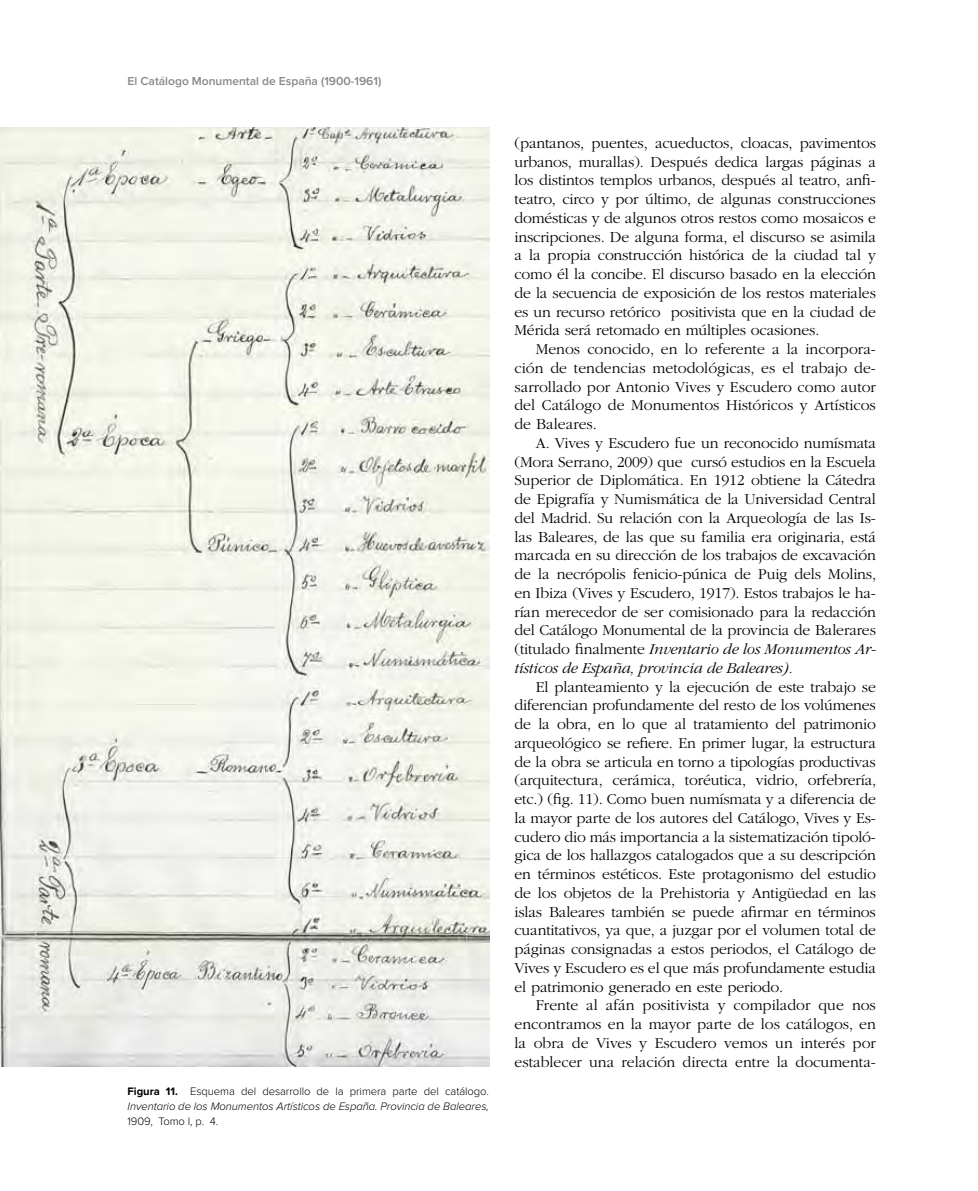
<style>
.page{position:relative;width:978px;height:1191px;background:#fff}
.page>*{position:absolute;margin:0;border:0;box-sizing:border-box;transform-origin:0 0}
.t1{font:300 15.75px/18.8px "ITC Garamond Std";letter-spacing:-.01em;color:#000;text-align:justify}
.t2{font:600 12px "Proxima Nova";color:#87888a}
.t3{font:italic 300 11.25px/15px "Proxima Nova";letter-spacing:-.005em;color:#000}
.t4{font:300 11.25px "Proxima Nova";letter-spacing:-.005em;color:#000}
.s1{font-weight:700;font-style:normal}
.s2{font-style:normal}
.s3{font-style:italic}
</style>
<div class="page">
<img style="left:0;top:128px;width:489px;height:938px">
<p class="t2" style="left:128px;top:76px;width:255px">El Catálogo Monumental de España (1900-1961)</p>
<p class="t3" style="left:128px;top:1083px;width:363px"><span class="s1">Figura 11.</span> <span class="s2">Esquema del desarrollo de la primera parte del catálogo.<br></span>Inventario de los Monumentos Artísticos de España. Provincia de Baleares,</p>
<p class="t4" style="left:128px;top:1115px;width:92px">1909, Tomo I, p. 4.</p>
<p class="t1" style="left:514px;top:134px;width:363px">(pantanos, puentes, acueductos, cloacas, pavimentos urbanos, murallas). Después dedica largas páginas a los distintos templos urbanos, después al teatro, anfi&shy;teatro, circo y por último, de algunas construcciones domésticas y de algunos otros restos como mosaicos e inscripciones. De alguna forma, el discurso se asimila a la propia construcción histórica de la ciudad tal y como él la concibe. El discurso basado en la elección de la secuencia de exposición de los restos materiales es un recurso retórico positivista que en la ciudad de Mérida será retomado en múltiples ocasiones.</p>
<p class="t1" style="left:514px;top:340px;width:363px;text-indent:21px">Menos conocido, en lo referente a la incorpora&shy;ción de tendencias metodológicas, es el trabajo de&shy;sarrollado por Antonio Vives y Escudero como autor del Catálogo de Monumentos Históricos y Artísticos de Baleares.</p>
<p class="t1" style="left:514px;top:434px;width:363px;text-indent:21px">A. Vives y Escudero fue un reconocido numísmata (Mora Serrano, 2009) que cursó estudios en la Escuela Superior de Diplomática. En 1912 obtiene la Cátedra de Epigrafía y Numismática de la Universidad Central del Madrid. Su relación con la Arqueología de las Is&shy;las Baleares, de las que su familia era originaria, está marcada en su dirección de los trabajos de excavación de la necrópolis fenicio-púnica de Puig dels Molins, en Ibiza (Vives y Escudero, 1917). Estos trabajos le ha&shy;rían merecedor de ser comisionado para la redacción del Catálogo Monumental de la provincia de Balerares (titulado finalmente <span class="s3">Inventario de los Monumentos Ar&shy;tísticos de España, provincia de Baleares).</span></p>
<p class="t1" style="left:515px;top:677px;width:363px;text-indent:21px">El planteamiento y la ejecución de este trabajo se diferencian profundamente del resto de los volúmenes de la obra, en lo que al tratamiento del patrimonio arqueológico se refiere. En primer lugar, la estructura de la obra se articula en torno a tipologías productivas (arquitectura, cerámica, toréutica, vidrio, orfebrería, etc.) (fig. 11). Como buen numísmata y a diferencia de la mayor parte de los autores del Catálogo, Vives y Es&shy;cudero dio más importancia a la sistematización tipoló&shy;gica de los hallazgos catalogados que a su descripción en términos estéticos. Este protagonismo del estudio de los objetos de la Prehistoria y Antigüedad en las islas Baleares también se puede afirmar en términos cuantitativos, ya que, a juzgar por el volumen total de páginas consignadas a estos periodos, el Catálogo de Vives y Escudero es el que más profundamente estudia el patrimonio generado en este periodo.</p>
<p class="t1" style="left:515px;top:996px;width:363px;text-indent:21px">Frente al afán positivista y compilador que nos encontramos en la mayor parte de los catálogos, en la obra de Vives y Escudero vemos un interés por establecer una relación directa entre la documenta-</p>
</div>
